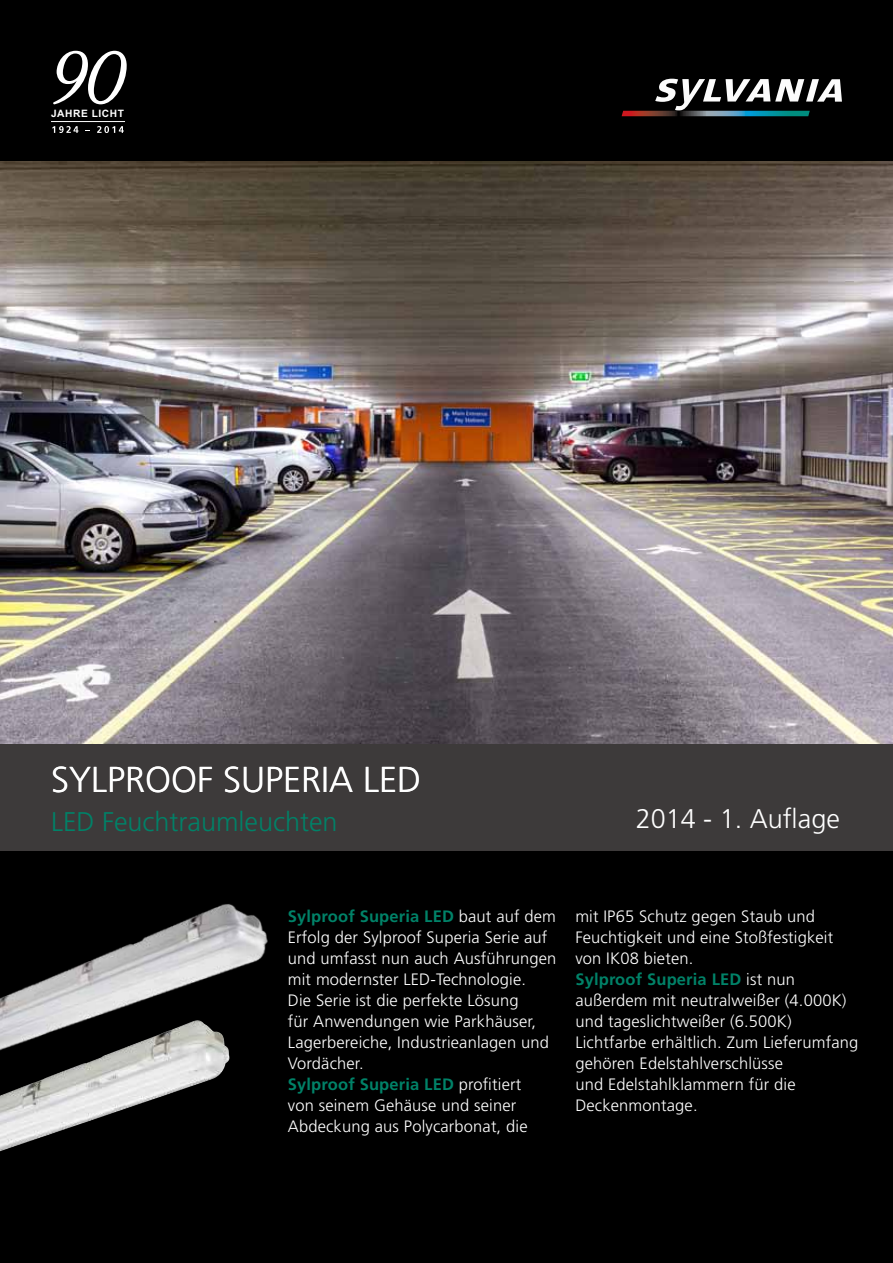
<style>
.page{position:relative;width:893px;height:1263px;background:#000}
.page>*{position:absolute;margin:0;border:0;box-sizing:border-box;transform-origin:0 0}
.t1{font:300 36px "Frutiger LT Std";color:#fff}
.t2{font:300 27px "Frutiger";color:#008268}
.t3{font:300 27px "Frutiger";color:#fff}
.t4{font:300 16.5px/21px "Frutiger LT Std";letter-spacing:.01em;color:#fff}
.t5{font:700 10.2px "Arial";letter-spacing:.055em;color:#fff}
.s1{font-weight:700;color:#008268}
</style>
<div class="page">
<img style="left:0;top:161px;width:893px;height:583px">
<img style="left:0;top:904px;width:268px;height:166px">
<div style="left:0;top:744px;width:893px;height:106px;background:#3d3a3a"></div>
<svg style="left:622px;top:79px;width:220px;height:37px"></svg>
<svg style="left:53px;top:51px;width:74px;height:53px"></svg>
<svg style="left:52px;top:126px;width:26px;height:7px"></svg>
<svg style="left:97px;top:126px;width:27px;height:7px"></svg>
<hr style="left:51px;top:121px;width:74px;height:1px;background:#fff">
<p class="t5" style="left:51px;top:107px;width:75px">JAHRE LICHT</p>
<h1 class="t1" style="left:51px;top:759px;width:232px">SylPROOF Superia</h1>
<h1 class="t1" style="left:363px;top:759px;width:59px">LED</h1>
<h2 class="t2" style="left:51px;top:806px;width:288px">LED Feuchtraumleuchten</h2>
<h2 class="t3" style="left:636px;top:804px;width:206px">2014 - 1. Auflage</h2>
<p class="t4" style="left:288px;top:906px;width:270px"><span class="s1">Sylproof Superia LED</span> baut auf dem<br>Erfolg der Sylproof Superia Serie auf und umfasst nun auch Ausführungen mit modernster LED-Technologie.<br>Die Serie ist die perfekte Lösung<br>für Anwendungen wie Parkhäuser,<br>Lagerbereiche, Industrieanlagen und<br>Vordächer.<br><span class="s1">Sylproof Superia LED</span> profitiert<br>von seinem Gehäuse und seiner<br>Abdeckung aus Polycarbonat, die</p>
<p class="t4" style="left:575px;top:906px;width:285px">mit IP65 Schutz gegen Staub und<br>Feuchtigkeit und eine Stoßfestigkeit von IK08 bieten.<br><span class="s1">Sylproof Superia LED</span> ist nun außerdem mit neutralweißer (4.000K) und tageslichtweißer (6.500K)<br>Lichtfarbe erhältlich. Zum Lieferumfang gehören Edelstahlverschlüsse<br>und Edelstahlklammern für die<br>Deckenmontage.</p>
</div>
